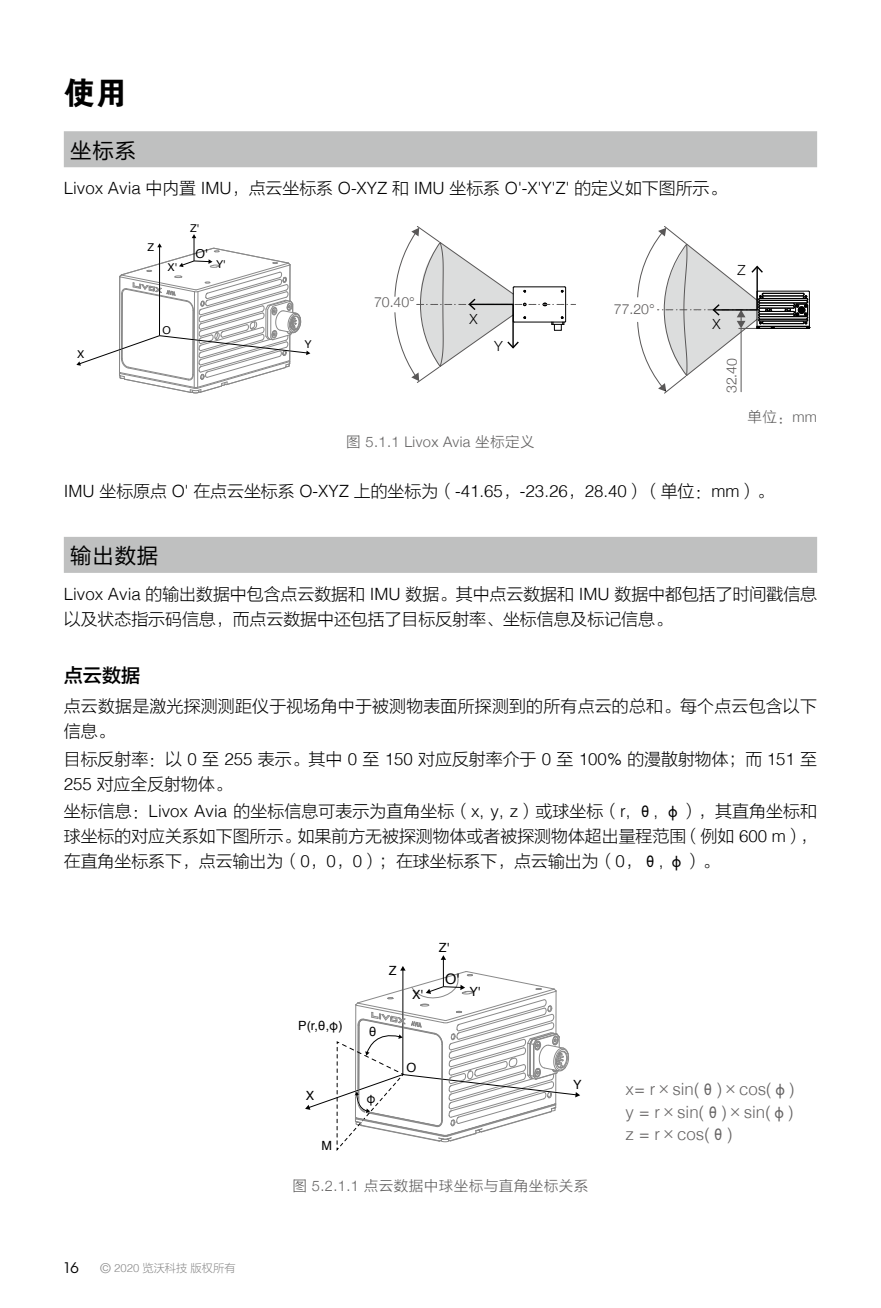
<style>
.page{position:relative;width:881px;height:1308px;background:#fff}
.page>*{position:absolute;margin:0;border:0;box-sizing:border-box;transform-origin:0 0}
.t1{font:31.5px "FZDHTJW GB1 0";color:#000}
.t2{font:21.38px "FZLTHJW GB1 0";letter-spacing:.04em;color:#000}
.t3{font:19.12px "FZLTZHK GBK1 0";color:#000}
.t4{font:16.88px/24.8px "FZLTXHJW GB1 0";color:#000}
.t5{font:300 16.88px "Helvetica";color:#000}
.t6{font:300 16.88px/22.5px "Helvetica";color:#666464;text-align:justify}
.t7{font:15.75px "Dji";color:#000}
.t8{font:14.62px "FZLTXHK";letter-spacing:.025em;color:#656464}
.t9{font:300 14.62px "Helvetica Neue";letter-spacing:.025em;color:#656464}
.t10{font:14.4px "Helvetica";color:#000}
.t11{font:300 13.95px "Helvetica Neue";letter-spacing:-.01em;color:#595757}
.t12{font:300 13.95px "Helvetica Neue";color:#000}
.t13{font:12.6px "Helvetica";color:#000}
.t14{font:12.38px "Helvetica";color:#000}
.t15{font:11.25px "FZLTXHJW GB1 0";color:#898989}
.t16{font:10.8px "Helvetica";color:#000}
.s1{font-family:"FZLTXHJW GB1 0";font-weight:400}
.s2{font-family:"Helvetica Neue";font-weight:300}
.s3{font-family:"FZLTXHK";font-weight:400}
.s4{font-family:"Helvetica";font-weight:300}
.s5{font-family:"Helvetica";font-weight:300;font-size:13.5px}
</style>
<div class="page">
<div style="left:64px;top:131px;width:752px;height:36px;background:#bfc0c0"></div>
<svg style="left:76px;top:234px;width:235px;height:160px"></svg>
<hr style="left:762px;top:323px;width:40px;height:1px;background:#000">
<hr style="left:759px;top:321px;width:47px;height:1px;background:#000">
<hr style="left:759px;top:320px;width:47px;height:1px;background:#000">
<hr style="left:759px;top:319px;width:47px;height:1px;background:#000">
<hr style="left:759px;top:316px;width:47px;height:1px;background:#000">
<hr style="left:759px;top:314px;width:34px;height:1px;background:#000">
<hr style="left:759px;top:313px;width:34px;height:1px;background:#000">
<hr style="left:759px;top:311px;width:34px;height:1px;background:#000">
<hr style="left:759px;top:308px;width:34px;height:1px;background:#000">
<hr style="left:759px;top:305px;width:34px;height:1px;background:#000">
<hr style="left:759px;top:302px;width:47px;height:1px;background:#000">
<hr style="left:759px;top:300px;width:47px;height:1px;background:#000">
<hr style="left:759px;top:298px;width:47px;height:1px;background:#000">
<hr style="left:762px;top:295px;width:40px;height:1px;background:#000">
<hr style="left:762px;top:293px;width:40px;height:1px;background:#000">
<hr style="left:757px;top:291px;width:51px;height:1px;background:#000">
<hr style="left:773px;top:328px;width:33px;height:1px;background:#000">
<hr style="left:756px;top:326px;width:52px;height:1px;background:#000">
<svg style="left:783px;top:291px;width:27px;height:38px"></svg>
<svg style="left:394px;top:226px;width:181px;height:157px"></svg>
<svg style="left:637px;top:226px;width:137px;height:168px"></svg>
<div style="left:64px;top:537px;width:752px;height:36px;background:#bfc0c0"></div>
<svg style="left:305px;top:955px;width:275px;height:196px"></svg>
<h1 class="t1" style="left:64px;top:75px;width:64px">使用</h1>
<p class="t2" style="left:70px;top:138px;width:67px">坐标系</p>
<p class="t5" style="left:64px;top:174px;width:663px">Livox Avia <span class="s1">中内置</span> IMU<span class="s1">，点云坐标系</span> O-XYZ <span class="s1">和</span> IMU <span class="s1">坐标系</span> O'-X'Y'Z' <span class="s1">的定义如下图所示。</span></p>
<p class="t16" style="left:77px;top:345px;width:9px">X</p>
<p class="t16" style="left:147px;top:239px;width:8px">Z</p>
<p class="t16" style="left:190px;top:219px;width:10px">Z'</p>
<p class="t14" style="left:195px;top:244px;width:13px">O'</p>
<p class="t16" style="left:167px;top:259px;width:11px">X'</p>
<p class="t16" style="left:216px;top:256px;width:11px">Y'</p>
<p class="t16" style="left:162px;top:321px;width:10px">O</p>
<p class="t16" style="left:304px;top:336px;width:9px">Y</p>
<p class="t11" style="left:374px;top:291px;width:42px">70.40°</p>
<p class="t11" style="left:613px;top:298px;width:42px">77.20°</p>
<p class="t12" style="left:469px;top:308px;width:10px">X</p>
<p class="t12" style="left:712px;top:312px;width:10px">X</p>
<p class="t12" style="left:494px;top:334px;width:10px">Y</p>
<p class="t12" style="left:737px;top:259px;width:10px">Z</p>
<p class="t11" style="left:720px;top:393px;width:37px;rotate:-90deg">32.40</p>
<p class="t8" style="left:747px;top:409px;width:71px">单位：<span class="s2">mm</span></p>
<p class="t9" style="left:346px;top:430px;width:190px"><span class="s3">图</span> 5.1.1 Livox Avia <span class="s3">坐标定义</span></p>
<p class="t5" style="left:64px;top:477px;width:710px">IMU <span class="s1">坐标原点</span> O' <span class="s1">在点云坐标系</span> O-XYZ <span class="s1">上的坐标为（</span>-41.65<span class="s1">，</span>-23.26<span class="s1">，</span>28.40<span class="s1">）（单位：</span>mm<span class="s1">）。</span></p>
<p class="t2" style="left:70px;top:544px;width:90px">输出数据</p>
<p class="t4" style="left:64px;top:582px;width:754px"><span class="s4">Livox Avia</span> 的输出数据中包含点云数据和 <span class="s4">IMU</span> 数据。其中点云数据和 <span class="s4">IMU</span> 数据中都包括了时间戳信息以及状态指示码信息，而点云数据中还包括了目标反射率、坐标信息及标记信息。</p>
<p class="t3" style="left:64px;top:665px;width:78px">点云数据</p>
<p class="t4" style="left:64px;top:694px;width:754px">点云数据是激光探测测距仪于视场角中于被测物表面所探测到的所有点云的总和。每个点云包含以下信息。</p>
<p class="t4" style="left:64px;top:747px;width:754px">目标反射率：以 <span class="s4">0</span> 至 <span class="s4">255</span> 表示。其中 <span class="s4">0</span> 至 <span class="s4">150</span> 对应反射率介于 <span class="s4">0</span> 至 <span class="s4">100%</span> 的漫散射物体；而 <span class="s4">151</span> 至<br><span class="s4">255</span> 对应全反射物体。</p>
<p class="t4" style="left:64px;top:800px;width:754px;text-align:justify">坐标信息：<span class="s4">Livox Avia</span> 的坐标信息可表示为直角坐标（<span class="s4">x, y, z</span>）或球坐标（<span class="s4">r,</span> θ<span class="s4">,</span> φ），其直角坐标和球坐标的对应关系如下图所示。如果前方无被探测物体或者被探测物体超出量程范围（例如 <span class="s4">600 m</span>），在直角坐标系下，点云输出为（<span class="s4">0</span>，<span class="s4">0</span>，<span class="s4">0</span>）；在球坐标系下，点云输出为（<span class="s4">0</span>，θ<span class="s4">,</span> φ）。</p>
<p class="t7" style="left:64px;top:1259px;width:16px">16</p>
<p class="t15" style="left:100px;top:1262px;width:137px"><span class="s5">©</span> <span class="s4">2020</span> 览沃科技版权所有</p>
<p class="t13" style="left:298px;top:1016px;width:46px">P(r,θ,φ)</p>
<p class="t13" style="left:306px;top:1086px;width:10px">X</p>
<p class="t13" style="left:321px;top:1136px;width:12px">M</p>
<p class="t13" style="left:368px;top:1021px;width:9px">θ</p>
<p class="t13" style="left:366px;top:1089px;width:11px">φ</p>
<p class="t13" style="left:388px;top:960px;width:9px">Z</p>
<p class="t13" style="left:439px;top:938px;width:12px">Z'</p>
<p class="t10" style="left:445px;top:967px;width:16px">O'</p>
<p class="t13" style="left:412px;top:984px;width:12px">X'</p>
<p class="t13" style="left:469px;top:981px;width:12px">Y'</p>
<p class="t13" style="left:406px;top:1057px;width:11px">O</p>
<p class="t13" style="left:573px;top:1075px;width:10px">Y</p>
<p class="t8" style="left:292px;top:1178px;width:297px">图 <span class="s2">5.2.1.1</span> 点云数据中球坐标与直角坐标关系</p>
<p class="t6" style="left:625px;top:1076px;width:170px">x= r<span class="s1">×</span>sin(<span class="s1">θ</span>)<span class="s1">×</span>cos(<span class="s1">φ</span>) y = r<span class="s1">×</span>sin(<span class="s1">θ</span>)<span class="s1">×</span>sin(<span class="s1">φ</span>) z = r<span class="s1">×</span>cos(<span class="s1">θ</span>)</p>
</div>
